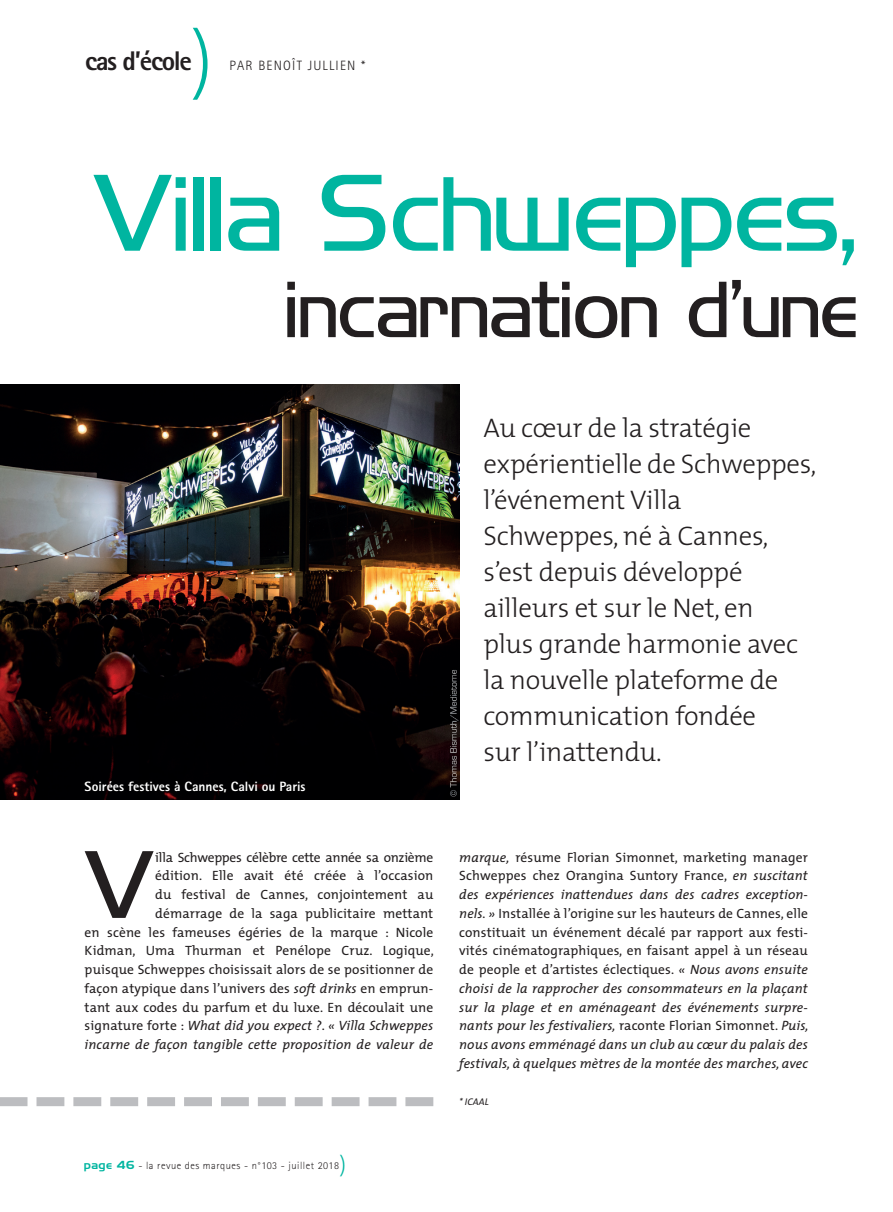
<style>
.page{position:relative;width:893px;height:1212px;background:#fff}
.page>*{position:absolute;margin:0;border:0;box-sizing:border-box;transform-origin:0 0}
.t1{font:97.5px "Hancock Park Light Laser";color:#00b5a0}
.t2{font:85.8px "Hancock Park Light Laser";color:#231f20}
.t3{font:300 75px "The Mix";color:#00b5a0}
.t4{font:73.5px "Hancock Park Light Laser";color:#231f20}
.t5{font:300 27px/36px "The Mix";letter-spacing:-.01em;color:#231f20}
.t6{font:800 27px "Rotis Sans Serif";letter-spacing:-.05em;color:#231f20}
.t7{font:italic 13.5px/18.8px "The Mix";letter-spacing:.01em;color:#231f20;text-align:justify}
.t8{font:13.5px/18.8px "The Mix";letter-spacing:.01em;color:#231f20;text-align:right}
.t9{font:800 13.5px "Rotis Sans Serif";color:#fff}
.t10{font:300 13.5px "Rotis Sans Serif";letter-spacing:.09em;color:#231f20}
.t11{font:300 10.5px "Rotis Sans Serif";letter-spacing:.05em;color:#231f20}
.t12{font:italic 9.75px "The Mix";color:#231f20}
.s1{font-style:italic}
.s2{font-family:"Hancock Park Laser";font-weight:400;color:#00b5a0}
.s3{font-family:"The Mix";font-size:22.5px;color:#00b5a0}
.s4{font-style:normal}
</style>
<div class="page">
<svg style="left:0;top:1097px;width:433px;height:9px"></svg>
<img style="left:0;top:385px;width:459px;height:414px">
<h3 class="t3" style="left:191px;top:-2px;width:24px">)</h3>
<h3 class="t6" style="left:85px;top:44px;width:108px">cas d’école</h3>
<p class="t10" style="left:230px;top:58px;width:137px">PAR BENOÎT JULLIEN *</p>
<h1 class="t1" style="left:93px;top:168px;width:766px">Villa Schweppes,</h1>
<h3 class="t4" style="left:287px;top:275px;width:574px">incarnation d’une</h3>
<p class="t9" style="left:85px;top:778px;width:222px">Soirées festives à Cannes, Calvi ou Paris</p>
<p class="t5" style="left:483px;top:409px;width:334px">Au cœur de la stratégie expérientielle de Schweppes, l’événement Villa<br>Schweppes, né à Cannes, s’est depuis développé ailleurs et sur le Net, en<br>plus grande harmonie avec la nouvelle plateforme de communication fondée<br>sur l’inattendu.</p>
<h2 class="t2" style="left:85px;top:845px;width:74px">V</h2>
<p class="t8" style="left:85px;top:847px;width:351px">illa Schweppes célèbre cette année sa onzième<br>édition. Elle avait été créée à l’occasion<br>du festival de Cannes, conjointement au<br>démarrage de la saga publicitaire mettant<br>en scène les fameuses égéries de la marque : Nicole Kidman, Uma Thurman et Penélope Cruz. Logique, puisque Schweppes choisissait alors de se positionner de façon atypique dans l’univers des <span class="s1">soft drinks</span> en emprun&shy;tant aux codes du parfum et du luxe. En découlait une signature forte : <span class="s1">What did you expect ?</span>. <span class="s1">« Villa Schweppes incarne de façon tangible cette proposition de valeur de</span></p>
<p class="t11" style="left:85px;top:1159px;width:263px"><span class="s2">page 46</span> - la revue des marques - n°103 - juillet 2018<span class="s3">)</span></p>
<p class="t7" style="left:459px;top:847px;width:351px">marque, <span class="s4">résume Florian Simonnet, marketing manager Schweppes chez Orangina Suntory France,</span> en suscitant des expériences inattendues dans des cadres exception&shy;nels. » <span class="s4">Installée à l’origine sur les hauteurs de Cannes, elle constituait un événement décalé par rapport aux festi&shy;vités cinématographiques, en faisant appel à un réseau de people et d’artistes éclectiques.</span> « Nous avons ensuite choisi de la rapprocher des consommateurs en la plaçant sur la plage et en aménageant des événements surpre&shy;nants pour les festivaliers, <span class="s4">raconte Florian Simonnet.</span> Puis, nous avons emménagé dans un club au cœur du palais des festivals, à quelques mètres de la montée des marches, avec</p>
<p class="t12" style="left:459px;top:1094px;width:31px">* ICAAL</p>
</div>
